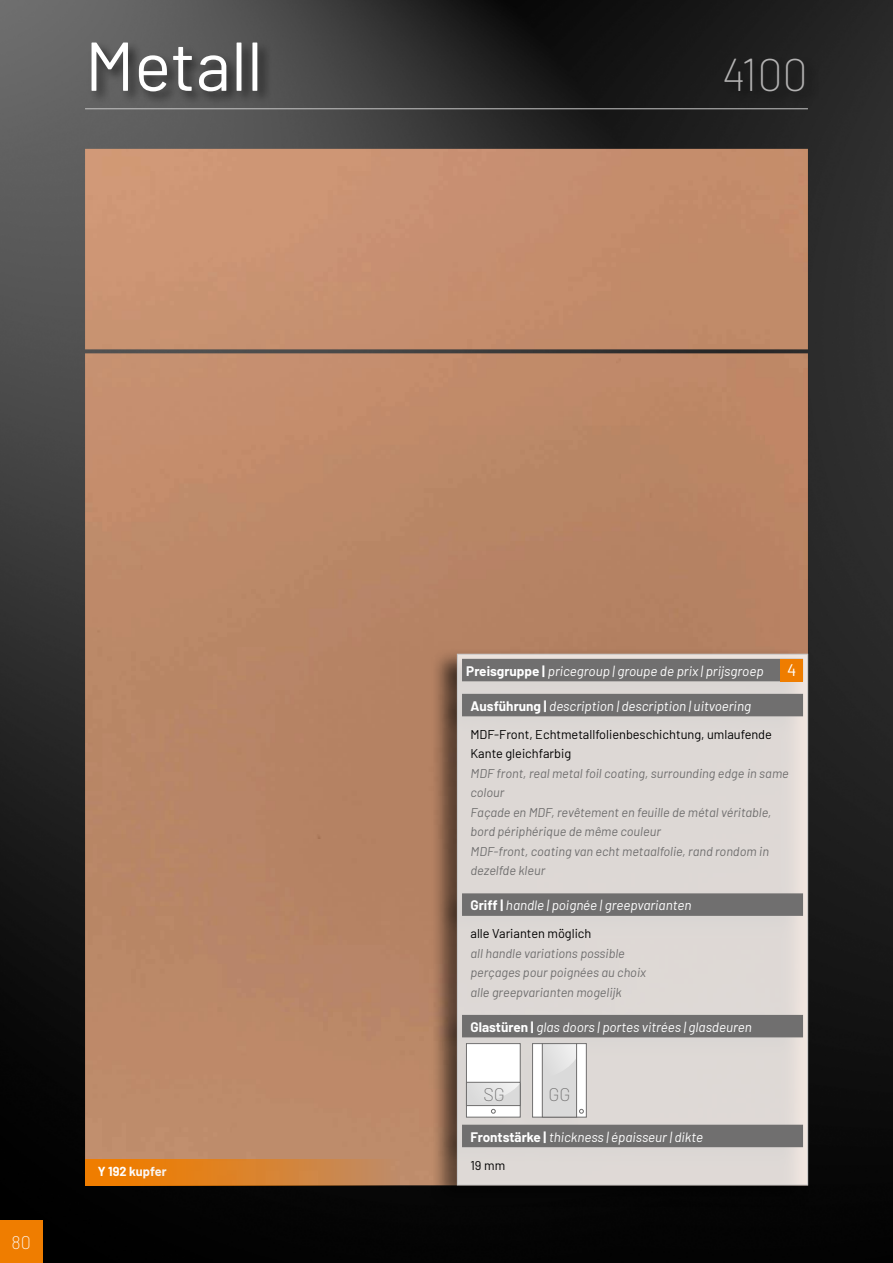
<style>
.page{position:relative;width:893px;height:1263px;background:#fff}
.page>*{position:absolute;margin:0;border:0;box-sizing:border-box;transform-origin:0 0}
.t1{font:69px "Barlow";color:#fff}
.t2{font:200 45px "Barlow";color:#b3b2b2}
.t3{font:200 18px "Barlow";color:#706f6f}
.t4{font:200 18px "Barlow";color:#fff}
.t5{font:16.8px "Barlow";color:#fff}
.t6{font:italic 13.5px "Barlow";color:#fff}
.t7{font:italic 12.75px/19.5px "Barlow";color:#706f6f}
.t8{font:12.75px/19.5px "Barlow";color:#000}
.t9{font:700 12.75px "Barlow";color:#fff}
.s1{font-weight:700;font-style:normal}
</style>
<div class="page">
<img style="left:0;top:0;width:892px;height:1263px">
<img style="left:85px;top:149px;width:723px;height:1010px">
<div style="left:430px;top:647px;width:380px;height:560px;background:#000;opacity:.63"></div>
<div style="left:457px;top:654px;width:351px;height:531px;background:#ddd8d5"></div>
<div style="left:462px;top:659px;width:341px;height:22px;background:#706f6f"></div>
<div style="left:462px;top:694px;width:341px;height:22px;background:#706f6f"></div>
<div style="left:462px;top:893px;width:341px;height:23px;background:#706f6f"></div>
<div style="left:462px;top:1015px;width:341px;height:22px;background:#706f6f"></div>
<div style="left:462px;top:1125px;width:341px;height:22px;background:#706f6f"></div>
<div style="left:466px;top:1043px;width:54px;height:74px;background:#fff"></div>
<div style="left:466px;top:1043px;width:54px;height:74px;border:1px solid #706f6f"></div>
<svg style="left:466px;top:1082px;width:54px;height:31px"></svg>
<div style="left:533px;top:1043px;width:53px;height:74px;background:#fff"></div>
<div style="left:532px;top:1043px;width:54px;height:74px;border:1px solid #706f6f"></div>
<div style="left:542px;top:1043px;width:35px;height:74px;background:#dadada"></div>
<svg style="left:552px;top:1045px;width:23px;height:24px"></svg>
<div style="left:542px;top:1043px;width:35px;height:74px;border:1px solid #706f6f"></div>
<svg style="left:579px;top:1109px;width:5px;height:4px"></svg>
<div style="left:88px;top:40px;width:731px;height:66px;background:#000;opacity:.59"></div>
<hr style="left:85px;top:108px;width:723px;height:1px;background:#c6c6c6">
<svg style="left:85px;top:1159px;width:373px;height:26px;background:#d28234"></svg>
<div style="left:780px;top:659px;width:23px;height:22px;background:#ef7d00"></div>
<div style="left:0;top:1220px;width:43px;height:43px;background:#ef7d00"></div>
<h1 class="t1" style="left:85px;top:16px;width:179px">Metall</h1>
<h2 class="t2" style="left:722px;top:42px;width:87px">4100</h2>
<h3 class="t4" style="left:12px;top:1230px;width:21px">80</h3>
<p class="t9" style="left:98px;top:1162px;width:70px">Y 192 kupfer</p>
<h3 class="t5" style="left:787px;top:657px;width:11px">4</h3>
<p class="t6" style="left:466px;top:661px;width:299px"><span class="s1">Preisgruppe |</span> pricegroup | groupe de prix | prijsgroep</p>
<p class="t6" style="left:470px;top:696px;width:282px"><span class="s1">Ausführung |</span> description | description | uitvoering</p>
<p class="t8" style="left:470px;top:723px;width:303px">MDF-Front, Echtmetallfolienbeschichtung, umlaufende<br>Kante gleichfarbig</p>
<p class="t7" style="left:470px;top:762px;width:320px">MDF front, real metal foil coating, surrounding edge in same colour<br>Façade en MDF, revêtement en feuille de métal véritable, bord périphérique de même couleur<br>MDF-front, coating van echt metaalfolie, rand rondom in dezelfde kleur</p>
<p class="t6" style="left:470px;top:896px;width:222px"><span class="s1">Griff |</span> handle | poignée | greepvarianten</p>
<p class="t8" style="left:470px;top:923px;width:122px">alle Varianten möglich</p>
<p class="t7" style="left:470px;top:942px;width:177px">all handle variations possible perçages pour poignées au choix alle greepvarianten mogelijk</p>
<p class="t6" style="left:470px;top:1017px;width:283px"><span class="s1">Glastüren |</span> glas doors | portes vitrées | glasdeuren</p>
<h3 class="t3" style="left:483px;top:1081px;width:23px">SG</h3>
<p class="t6" style="left:470px;top:1127px;width:234px"><span class="s1">Frontstärke |</span> thickness | épaisseur | dikte</p>
<p class="t8" style="left:470px;top:1154px;width:36px">19 mm</p>
<h3 class="t3" style="left:548px;top:1081px;width:24px">GG</h3>
</div>
